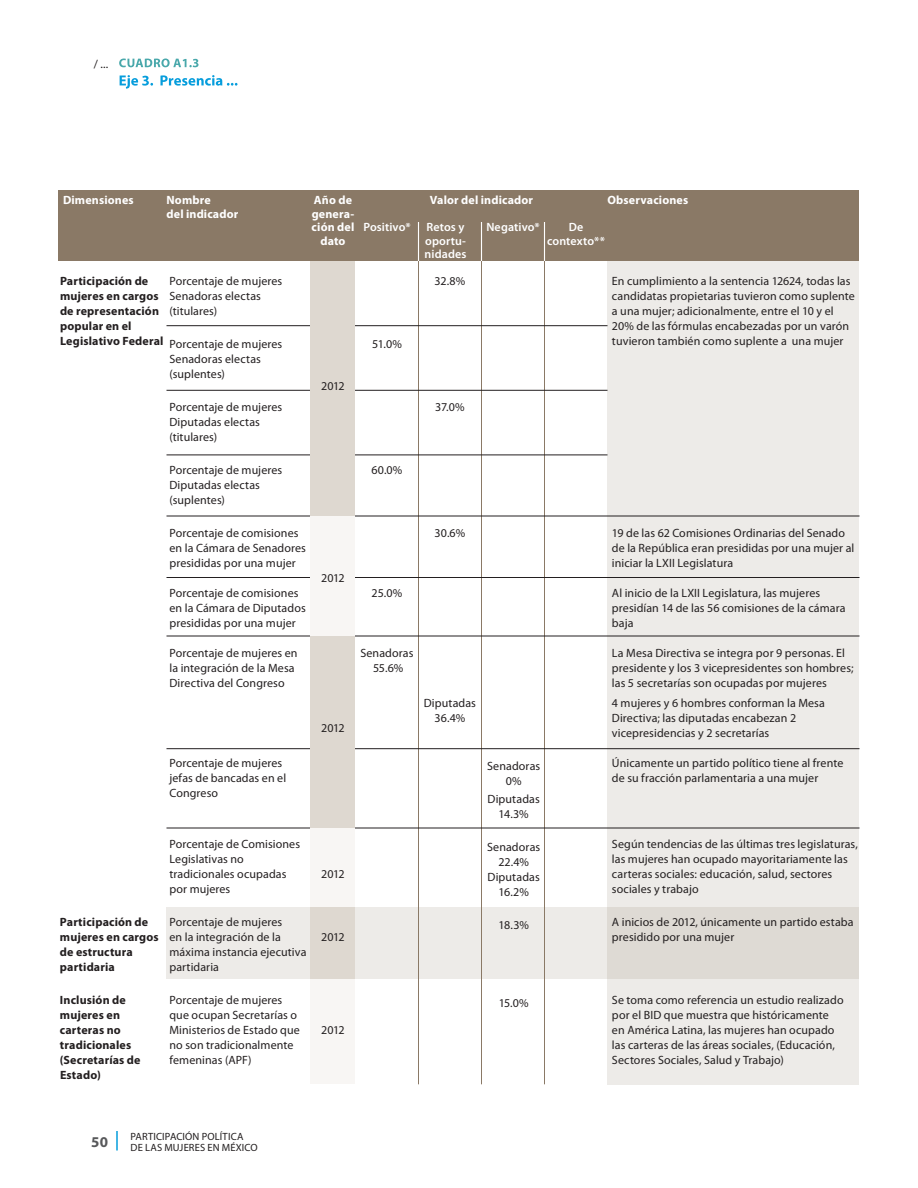
<style>
.page{position:relative;width:918px;height:1188px;background:#fff}
.page>*{position:absolute;margin:0;border:0;box-sizing:border-box;transform-origin:0 0}
.t1{font:700 15px "Myriad Pro";color:#57585a}
._03_Table_Text_SL_8{font:12px/15px "Myriad Pro";letter-spacing:.01em;color:#231f20}
._03_Table_Text_SL_8-2{font:700 12px/15px "Myriad Pro";letter-spacing:.01em;color:#231f20}
._01_First_Header_SB{font:700 12px "Myriad Pro";letter-spacing:.01em;color:#fff}
._01_First_Header_SB-2{font:600 12px "Myriad Pro";letter-spacing:.01em;color:#fff}
.t2{font:10.5px "Myriad Pro";letter-spacing:.015em;color:#231f20}
.s1{font-weight:700}
</style>
<div class="page">
<svg style="left:116px;top:1131px;width:2px;height:19px"></svg>
<div style="left:608px;top:261px;width:252px;height:824px;background:#edebe8"></div>
<div style="left:166px;top:907px;width:694px;height:72px;background:linear-gradient(to right,#f2f1ef,#ddd9d3)"></div>
<div style="left:58px;top:190px;width:802px;height:71px;background:#8a7966"></div>
<hr style="left:418px;top:260px;width:1px;height:824px;background:#8a7966">
<hr style="left:481px;top:260px;width:1px;height:824px;background:#8a7966">
<hr style="left:544px;top:260px;width:1px;height:824px;background:#8a7966">
<hr style="left:418px;top:222px;width:1px;height:39px;background:#fff">
<hr style="left:481px;top:222px;width:1px;height:39px;background:#fff">
<hr style="left:544px;top:222px;width:1px;height:39px;background:#fff">
<hr style="left:166px;top:325px;width:442px;height:1px;background:#231f20">
<hr style="left:166px;top:516px;width:694px;height:1px;background:#231f20">
<hr style="left:166px;top:636px;width:694px;height:1px;background:#231f20">
<hr style="left:166px;top:577px;width:694px;height:1px;background:#231f20">
<hr style="left:166px;top:748px;width:694px;height:1px;background:#231f20">
<hr style="left:166px;top:828px;width:694px;height:1px;background:#231f20">
<hr style="left:166px;top:390px;width:442px;height:1px;background:#231f20">
<hr style="left:166px;top:455px;width:442px;height:1px;background:#231f20">
<div style="left:310px;top:261px;width:46px;height:255px;background:#ded8d0"></div>
<div style="left:310px;top:516px;width:46px;height:120px;background:#f8f6f4"></div>
<div style="left:310px;top:636px;width:46px;height:192px;background:#ded8d0"></div>
<div style="left:310px;top:828px;width:46px;height:79px;background:#f8f6f4"></div>
<div style="left:310px;top:979px;width:46px;height:105px;background:#f8f6f4"></div>
<div style="left:310px;top:907px;width:46px;height:72px;background:#ded8d0"></div>
<svg style="left:160px;top:75px;width:77px;height:11px"></svg>
<svg style="left:120px;top:75px;width:33px;height:14px"></svg>
<svg style="left:119px;top:58px;width:80px;height:9px"></svg>
<p class="_03_Table_Text_SL_8" style="left:94px;top:56px;width:16px">/ ...</p>
<p class="_01_First_Header_SB" style="left:63px;top:192px;width:72px">Dimensiones</p>
<p class="_01_First_Header_SB" style="left:166px;top:192px;width:46px">Nombre</p>
<p class="_01_First_Header_SB" style="left:314px;top:192px;width:40px">Año de</p>
<p class="_01_First_Header_SB" style="left:430px;top:192px;width:105px">Valor del indicador</p>
<p class="_01_First_Header_SB" style="left:608px;top:192px;width:82px">Observaciones</p>
<p class="_01_First_Header_SB" style="left:166px;top:206px;width:73px">del indicador</p>
<p class="_01_First_Header_SB" style="left:312px;top:206px;width:44px">genera-</p>
<p class="_01_First_Header_SB-2" style="left:312px;top:219px;width:100px"><span class="s1">ción del</span> Positivo*</p>
<p class="_01_First_Header_SB-2" style="left:427px;top:219px;width:39px">Retos y</p>
<p class="_01_First_Header_SB-2" style="left:486px;top:219px;width:55px">Negativo*</p>
<p class="_01_First_Header_SB-2" style="left:569px;top:219px;width:16px">De</p>
<p class="_01_First_Header_SB" style="left:320px;top:233px;width:27px">dato</p>
<p class="_01_First_Header_SB-2" style="left:425px;top:233px;width:42px">oportu-</p>
<p class="_01_First_Header_SB-2" style="left:547px;top:233px;width:59px">contexto**</p>
<p class="_01_First_Header_SB-2" style="left:425px;top:246px;width:43px">nidades</p>
<p class="_03_Table_Text_SL_8-2" style="left:60px;top:273px;width:105px">Participación de mujeres en cargos de representación popular en el<br>Legislativo Federal</p>
<p class="_03_Table_Text_SL_8" style="left:170px;top:273px;width:114px">Porcentaje de mujeres<br>Senadoras electas (titulares)</p>
<p class="_03_Table_Text_SL_8" style="left:435px;top:273px;width:32px">32.8%</p>
<p class="_03_Table_Text_SL_8" style="left:612px;top:273px;width:244px">En cumplimiento a la sentencia 12624, todas las candidatas propietarias tuvieron como suplente a una mujer; adicionalmente, entre el 10 y el 20% de las fórmulas encabezadas por un varón</p>
<p class="_03_Table_Text_SL_8" style="left:169px;top:336px;width:114px">Porcentaje de mujeres</p>
<p class="_03_Table_Text_SL_8" style="left:612px;top:333px;width:233px">tuvieron también como suplente a una mujer</p>
<p class="_03_Table_Text_SL_8" style="left:169px;top:351px;width:93px">Senadoras electas (suplentes)</p>
<p class="_03_Table_Text_SL_8" style="left:372px;top:336px;width:31px">51.0%</p>
<p class="_03_Table_Text_SL_8" style="left:321px;top:378px;width:25px">2012</p>
<p class="_03_Table_Text_SL_8" style="left:169px;top:399px;width:114px">Porcentaje de mujeres<br>Diputadas electas (titulares)</p>
<p class="_03_Table_Text_SL_8" style="left:435px;top:399px;width:31px">37.0%</p>
<p class="_03_Table_Text_SL_8" style="left:169px;top:462px;width:114px">Porcentaje de mujeres<br>Diputadas electas (suplentes)</p>
<p class="_03_Table_Text_SL_8" style="left:371px;top:462px;width:33px">60.0%</p>
<p class="_03_Table_Text_SL_8" style="left:169px;top:525px;width:138px">Porcentaje de comisiones en la Cámara de Senadores presididas por una mujer</p>
<p class="_03_Table_Text_SL_8" style="left:321px;top:570px;width:25px">2012</p>
<p class="_03_Table_Text_SL_8" style="left:435px;top:525px;width:32px">30.6%</p>
<p class="_03_Table_Text_SL_8" style="left:612px;top:525px;width:244px">19 de las 62 Comisiones Ordinarias del Senado de la República eran presididas por una mujer al iniciar la LXII Legislatura</p>
<p class="_03_Table_Text_SL_8" style="left:169px;top:585px;width:138px">Porcentaje de comisiones en la Cámara de Diputados presididas por una mujer</p>
<p class="_03_Table_Text_SL_8" style="left:372px;top:585px;width:32px">25.0%</p>
<p class="_03_Table_Text_SL_8" style="left:612px;top:585px;width:235px">Al inicio de la LXII Legislatura, las mujeres presidían 14 de las 56 comisiones de la cámara baja</p>
<p class="_03_Table_Text_SL_8" style="left:169px;top:645px;width:130px">Porcentaje de mujeres en la integración de la Mesa<br>Directiva del Congreso</p>
<p class="_03_Table_Text_SL_8" style="left:321px;top:720px;width:25px">2012</p>
<p class="_03_Table_Text_SL_8" style="left:360px;top:645px;width:55px">Senadoras</p>
<p class="_03_Table_Text_SL_8" style="left:373px;top:660px;width:32px">55.6%</p>
<p class="_03_Table_Text_SL_8" style="left:612px;top:645px;width:243px">La Mesa Directiva se integra por 9 personas. El presidente y los 3 vicepresidentes son hombres; las 5 secretarías son ocupadas por mujeres</p>
<p class="_03_Table_Text_SL_8" style="left:424px;top:695px;width:54px;text-align:center">Diputadas<br>36.4%</p>
<p class="_03_Table_Text_SL_8" style="left:612px;top:695px;width:215px">4 mujeres y 6 hombres conforman la Mesa<br>Directiva; las diputadas encabezan 2 vicepresidencias y 2 secretarías</p>
<p class="_03_Table_Text_SL_8" style="left:169px;top:755px;width:118px">Porcentaje de mujeres jefas de bancadas en el<br>Congreso</p>
<p class="_03_Table_Text_SL_8" style="left:487px;top:758px;width:55px">Senadoras</p>
<p class="_03_Table_Text_SL_8" style="left:506px;top:773px;width:17px">0%</p>
<p class="_03_Table_Text_SL_8" style="left:488px;top:791px;width:54px;text-align:center">Diputadas<br>14.3%</p>
<p class="_03_Table_Text_SL_8" style="left:169px;top:836px;width:132px">Porcentaje de Comisiones<br>Legislativas no tradicionales ocupadas</p>
<p class="_03_Table_Text_SL_8" style="left:169px;top:881px;width:62px">por mujeres</p>
<p class="_03_Table_Text_SL_8" style="left:321px;top:866px;width:25px">2012</p>
<p class="_03_Table_Text_SL_8" style="left:487px;top:839px;width:55px;text-align:center">Senadoras<br>22.4%</p>
<p class="_03_Table_Text_SL_8" style="left:488px;top:869px;width:54px;text-align:center">Diputadas<br>16.2%</p>
<p class="_03_Table_Text_SL_8" style="left:612px;top:755px;width:233px">Únicamente un partido político tiene al frente de su fracción parlamentaria a una mujer</p>
<p class="_03_Table_Text_SL_8" style="left:612px;top:836px;width:248px">Según tendencias de las últimas tres legislaturas, las mujeres han ocupado mayoritariamente las carteras sociales: educación, salud, sectores sociales y trabajo</p>
<p class="_03_Table_Text_SL_8-2" style="left:60px;top:914px;width:100px">Participación de mujeres en cargos de estructura partidaria</p>
<p class="_03_Table_Text_SL_8" style="left:169px;top:914px;width:139px">Porcentaje de mujeres<br>en la integración de la máxima instancia ejecutiva partidaria</p>
<p class="_03_Table_Text_SL_8-2" style="left:60px;top:992px;width:82px">Inclusión de mujeres en carteras no tradicionales (Secretarías de<br>Estado)</p>
<p class="_03_Table_Text_SL_8" style="left:170px;top:992px;width:132px">Porcentaje de mujeres que ocupan Secretarías o<br>Ministerios de Estado que no son tradicionalmente femeninas (APF)</p>
<p class="_03_Table_Text_SL_8" style="left:321px;top:929px;width:25px">2012</p>
<p class="_03_Table_Text_SL_8" style="left:321px;top:1022px;width:25px">2012</p>
<p class="t2" style="left:130px;top:1130px;width:115px">PARTICIPACIÓN POLÍTICA</p>
<p class="t1" style="left:91px;top:1132px;width:18px">50</p>
<p class="t2" style="left:130px;top:1141px;width:129px">DE LAS MUJERES EN MÉXICO</p>
<p class="_03_Table_Text_SL_8" style="left:498px;top:917px;width:32px">18.3%</p>
<p class="_03_Table_Text_SL_8" style="left:612px;top:914px;width:243px">A inicios de 2012, únicamente un partido estaba presidido por una mujer</p>
<p class="_03_Table_Text_SL_8" style="left:499px;top:995px;width:32px">15.0%</p>
<p class="_03_Table_Text_SL_8" style="left:612px;top:992px;width:233px">Se toma como referencia un estudio realizado por el BID que muestra que históricamente en América Latina, las mujeres han ocupado las carteras de las áreas sociales, (Educación, Sectores Sociales, Salud y Trabajo)</p>
</div>
